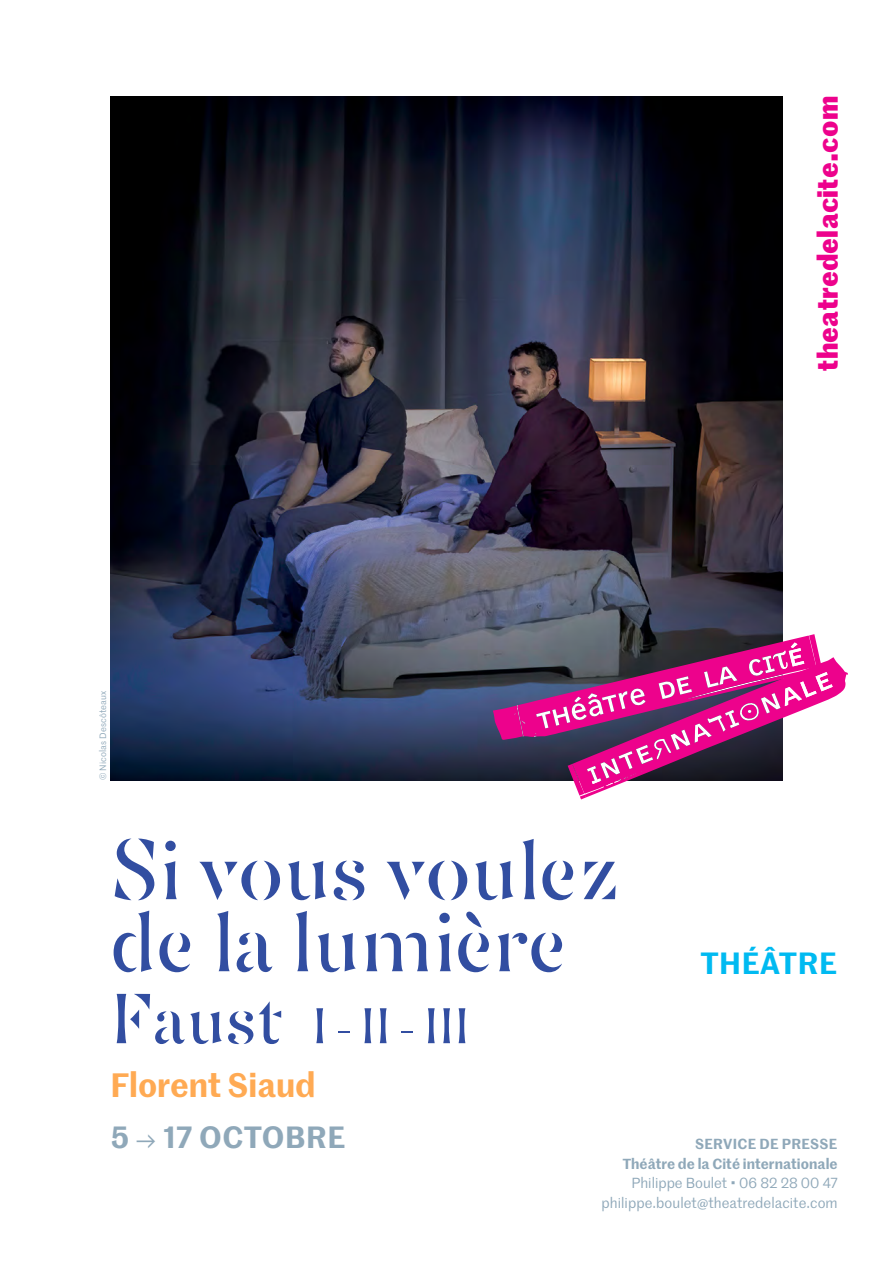
<style>
.page{position:relative;width:893px;height:1263px;background:#fff}
.page>*{position:absolute;margin:0;border:0;box-sizing:border-box;transform-origin:0 0}
.t1{font:87px/72px "Graduel Sirius";color:#324ea1}
.t2{font:51px "Graduel Sirius";color:#324ea1}
.t3{font:600 33px "Marr Sans";color:#ffaa53}
.t4{font:600 30px "Marr Sans";letter-spacing:.02em;color:#8fa8b9}
.t5{font:600 30px "Marr Sans";letter-spacing:.025em;color:#00baf1}
.t6{font:700 27px "Marr Sans";letter-spacing:.01em;color:#ed028c}
.t7{font:14.25px/19.5px "Marr Sans";letter-spacing:.005em;color:#8fa8b9;text-align:right}
.t8{font:600 14.25px/19.5px "Marr Sans";letter-spacing:.005em;color:#8fa8b9;text-align:right}
.t9{font:9px "Marr Sans";letter-spacing:.01em;color:#8fa8b9}
.s1{font-size:72px}
.s2{font-family:"Graduel Rastaban";font-weight:400}
</style>
<div class="page">
<img style="left:111px;top:96px;width:671px;height:684px">
<svg style="left:493px;top:634px;width:355px;height:165px"></svg>
<p class="t9" style="left:97px;top:780px;width:91px;rotate:-90deg">© Nicolas Descôteaux</p>
<h3 class="t6" style="left:807px;top:371px;width:276px;rotate:-90deg">theatredelacite.com</h3>
<h1 class="t1" style="left:111px;top:827px;width:512px">Si vous voulez de la lumière</h1>
<h2 class="t2" style="left:111px;top:982px;width:361px"><span class="s1">Faust</span> I - II - III</h2>
<h3 class="t3" style="left:111px;top:1061px;width:207px">Florent Siaud</h3>
<h3 class="t4" style="left:111px;top:1115px;width:236px">5 <span class="s2">→</span> 17 OCTOBRE</h3>
<h3 class="t5" style="left:701px;top:940px;width:138px">THÉÂTRE</h3>
<p class="t8" style="left:623px;top:1133px;width:217px">SERVICE DE PRESSE<br>Théâtre de la Cité internationale</p>
<p class="t7" style="left:601px;top:1173px;width:238px">Philippe Boulet • 06 82 28 00 47 philippe.boulet@theatredelacite.com</p>
</div>
